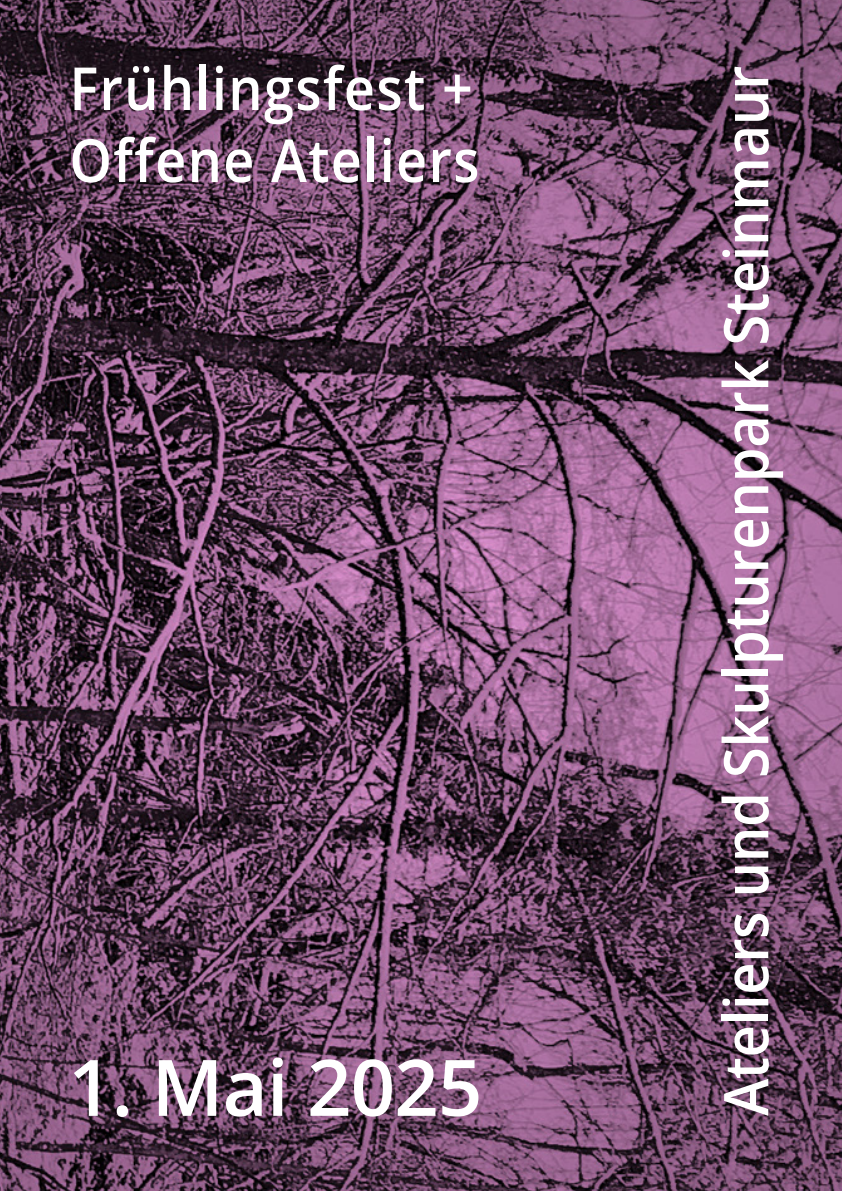
<style>
.page{position:relative;width:842px;height:1191px;background:#fff}
.page>*{position:absolute;margin:0;border:0;box-sizing:border-box;transform-origin:0 0}
.t1{font:600 78px "Open Sans";letter-spacing:-.01em;color:#fff}
.t2{font:600 61.6px "Open Sans";letter-spacing:-.005em;color:#fff;scale:.91 1}
.t3{font:600 59.4px/72px "Open Sans";letter-spacing:.025em;color:#fff;scale:.91 1}
</style>
<div class="page">
<img style="left:0;top:0;width:842px;height:1191px">
<p class="t3" style="left:69px;top:51px;width:452px">Frühlingsfest +<br>Offene Ateliers</p>
<p class="t2" style="left:704px;top:1115px;width:1155px;rotate:-90deg">Ateliers und Skulpturenpark Steinmaur</p>
<p class="t1" style="left:68px;top:1034px;width:416px">1. Mai 2025</p>
</div>
